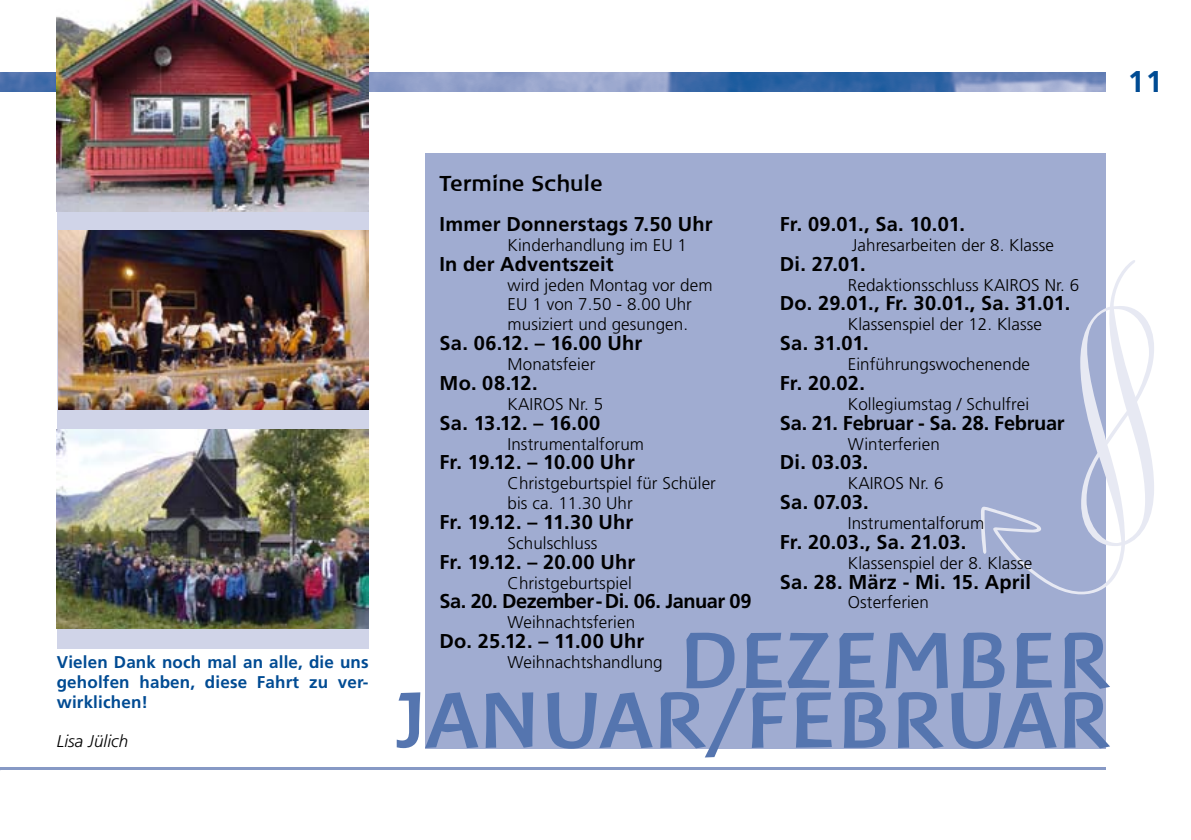
<style>
.page{position:relative;width:1191px;height:840px;background:#fff}
.page>*{position:absolute;margin:0;border:0;box-sizing:border-box;transform-origin:0 0}
.t1{font:700 80px "Baar Philos";letter-spacing:.03em;color:#5575af}
.t2{font:700 30px "Frutiger";color:#004b93}
.t3{font:700 22px "Baar Philos";letter-spacing:.01em;color:#000}
.t4{font:700 20px "Frutiger";letter-spacing:.005em;color:#000}
.t5{font:700 20px "Frutiger";letter-spacing:-.025em;color:#000}
.t6{font:700 20px "Frutiger";letter-spacing:-.015em;color:#000}
.t7{font:300 17px/19.8px "Frutiger";letter-spacing:.005em;color:#000}
.t8{font:700 17px/19.8px "Frutiger";letter-spacing:.01em;color:#004b93;text-align:justify}
.t9{font:italic 300 17px "Frutiger";letter-spacing:.005em;color:#000}
</style>
<div class="page">
<hr style="left:0;top:766px;width:1106px;height:3px;background:#8799c5">
<img style="left:0;top:72px;width:1106px;height:20px">
<div style="left:57px;top:0;width:312px;height:647px;background:#d0d4e8"></div>
<img style="left:57px;top:429px;width:312px;height:199px">
<img style="left:57px;top:0;width:312px;height:211px">
<img style="left:59px;top:231px;width:310px;height:178px">
<div style="left:425px;top:153px;width:681px;height:595px;background:#a0acd1"></div>
<h2 class="t2" style="left:1127px;top:64px;width:36px">11</h2>
<p class="t8" style="left:57px;top:651px;width:313px">Vielen Dank noch mal an alle, die uns geholfen haben, diese Fahrt zu ver&shy;wirklichen!</p>
<p class="t9" style="left:57px;top:731px;width:73px">Lisa Jülich</p>
<p class="t3" style="left:439px;top:171px;width:165px">TERMINE SCHULE</p>
<p class="t4" style="left:439px;top:212px;width:274px">Immer Donnerstags 7.50 Uhr</p>
<p class="t7" style="left:507px;top:235px;width:181px">Kinderhandlung im EU 1</p>
<p class="t4" style="left:439px;top:252px;width:175px">In der Adventszeit</p>
<p class="t7" style="left:507px;top:274px;width:206px">wird jeden Montag vor dem<br>EU 1 von 7.50 - 8.00 Uhr musiziert und gesungen.</p>
<p class="t4" style="left:439px;top:331px;width:204px">Sa. 06.12. – 16.00 Uhr</p>
<p class="t7" style="left:507px;top:354px;width:89px">Monatsfeier</p>
<p class="t4" style="left:439px;top:371px;width:100px">Mo. 08.12.</p>
<p class="t7" style="left:507px;top:394px;width:97px">KAIROS Nr. 5</p>
<p class="t4" style="left:439px;top:410px;width:162px">Sa. 13.12. – 16.00</p>
<p class="t7" style="left:507px;top:433px;width:138px">Instrumentalforum</p>
<p class="t4" style="left:439px;top:450px;width:197px">Fr. 19.12. – 10.00 Uhr</p>
<p class="t7" style="left:507px;top:473px;width:210px">Christgeburtspiel für Schüler bis ca. 11.30 Uhr</p>
<p class="t4" style="left:439px;top:510px;width:195px">Fr. 19.12. – 11.30 Uhr</p>
<p class="t7" style="left:507px;top:532px;width:91px">Schulschluss</p>
<p class="t4" style="left:439px;top:549px;width:197px">Fr. 19.12. – 20.00 Uhr</p>
<p class="t7" style="left:507px;top:572px;width:126px">Christgeburtspiel</p>
<p class="t5" style="left:439px;top:589px;width:313px">Sa. 20. Dezember-Di. 06. Januar 09</p>
<p class="t7" style="left:507px;top:612px;width:129px">Weihnachtsferien</p>
<p class="t4" style="left:439px;top:629px;width:206px">Do. 25.12. – 11.00 Uhr</p>
<p class="t7" style="left:507px;top:651px;width:157px">Weihnachtshandlung</p>
<p class="t4" style="left:780px;top:212px;width:187px">Fr. 09.01., Sa. 10.01.</p>
<p class="t7" style="left:852px;top:235px;width:204px">Jahresarbeiten der 8. Klasse</p>
<p class="t4" style="left:780px;top:252px;width:87px">Di. 27.01.</p>
<p class="t7" style="left:848px;top:274px;width:233px">Redaktionsschluss KAIROS Nr. 6</p>
<p class="t4" style="left:780px;top:291px;width:292px">Do. 29.01., Fr. 30.01., Sa. 31.01.</p>
<p class="t7" style="left:848px;top:314px;width:195px">Klassenspiel der 12. Klasse</p>
<p class="t4" style="left:780px;top:331px;width:91px">Sa. 31.01.</p>
<p class="t7" style="left:848px;top:354px;width:184px">Einführungswochenende</p>
<p class="t4" style="left:780px;top:371px;width:87px">Fr. 20.02.</p>
<p class="t7" style="left:848px;top:394px;width:183px">Kollegiumstag / Schulfrei</p>
<p class="t6" style="left:780px;top:410px;width:286px">Sa. 21. Februar - Sa. 28. Februar</p>
<p class="t7" style="left:848px;top:433px;width:93px">Winterferien</p>
<p class="t4" style="left:780px;top:450px;width:90px">Di. 03.03.</p>
<p class="t7" style="left:848px;top:473px;width:97px">KAIROS Nr. 6</p>
<p class="t4" style="left:780px;top:490px;width:91px">Sa. 07.03.</p>
<p class="t7" style="left:848px;top:513px;width:138px">Instrumentalforum</p>
<p class="t4" style="left:780px;top:530px;width:188px">Fr. 20.03., Sa. 21.03.</p>
<p class="t7" style="left:848px;top:552px;width:186px">Klassenspiel der 8. Klasse</p>
<p class="t4" style="left:780px;top:569px;width:253px">Sa. 28. März - Mi. 15. April</p>
<p class="t7" style="left:848px;top:592px;width:83px">Osterferien</p>
<h1 class="t1" style="left:679px;top:614px;width:54px">DEZEMBER</h1>
<h1 class="t1" style="left:394px;top:674px;width:201px">JANUAR</h1>
<h1 class="t1" style="left:705px;top:674px;width:138px">/FEBRUAR</h1>
</div>
